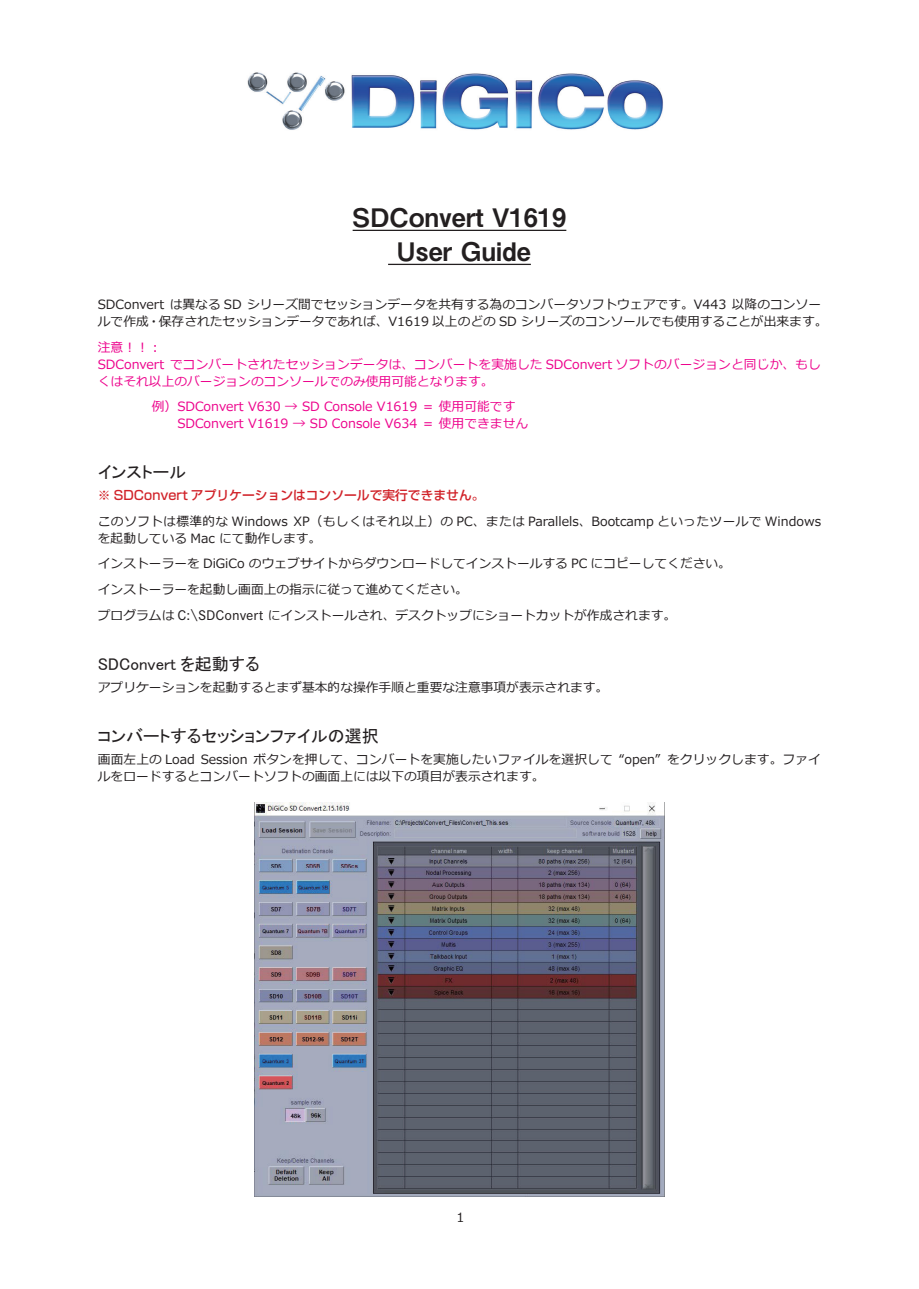
<style>
.page{position:relative;width:919px;height:1289px;background:#fff}
.page>*{position:absolute;margin:0;border:0;box-sizing:border-box;transform-origin:0 0}
.t1{font:25.5px/34px "Midashi Go Pro MB31";color:#231f20;text-align:center}
.t2{font:16.95px "MS P Gothic";color:#231f20}
.t3{font:12.75px/17px "Meiryo";color:#231f20}
.t4{font:12.75px/17px "Meiryo";color:#ed028c}
.t5{font:500 12.75px "Shin Go Pro";color:#d1232a}
.s1{font-family:"DNP Shuei Go Kin Std M"}
</style>
<div class="page">
<img style="left:247px;top:72px;width:416px;height:58px">
<hr style="left:352px;top:230px;width:214px;height:1px;background:#231f20">
<hr style="left:388px;top:264px;width:143px;height:1px;background:#231f20">
<img style="left:255px;top:802px;width:409px;height:394px">
<h1 class="t1" style="left:352px;top:197px;width:215px">SDConvert V1619<br>User Guide</h1>
<p class="t3" style="left:98px;top:296px;width:731px">SDConvert は異なる SD シリーズ間でセッションデータを共有する為のコンバータソフトウェアです。V443 以降のコンソールで作成・保存されたセッションデータであれば、V1619 以上のどの SD シリーズのコンソールでも使用することが出来ます。</p>
<p class="t4" style="left:98px;top:339px;width:724px">注意！！：<br>SDConvert でコンバートされたセッションデータは、コンバートを実施した SDConvert ソフトのバージョンと同じか、もしくはそれ以上のバージョンのコンソールでのみ使用可能となります。</p>
<p class="t4" style="left:152px;top:398px;width:378px">例）SDConvert V630 → SD Console V1619 ＝ 使用可能です　　SDConvert V1619 → SD Console V634 ＝ 使用できません</p>
<h2 class="t2" style="left:98px;top:464px;width:90px">インストール</h2>
<p class="t5" style="left:98px;top:485px;width:388px">※ SDConvert アプリケーションはコンソールで実行できません。</p>
<p class="t3" style="left:98px;top:513px;width:724px">このソフトは標準的な Windows XP（もしくはそれ以上）の PC、または Parallels、Bootcamp といったツールで Windowsを起動している Mac にて動作します。</p>
<p class="t3" style="left:98px;top:552px;width:634px;line-height:25.5px">インストーラーを DiGiCo のウェブサイトからダウンロードしてインストールする PC にコピーしてください。インストーラーを起動し画面上の指示に従って進めてください。<br>プログラムは <span class="s1">C:\SDConvert</span> にインストールされ、デスクトップにショートカットが作成されます。</p>
<h2 class="t2" style="left:98px;top:655px;width:164px">SDConvert を起動する</h2>
<p class="t3" style="left:98px;top:679px;width:512px">アプリケーションを起動するとまず基本的な操作手順と重要な注意事項が表示されます。</p>
<h2 class="t2" style="left:98px;top:727px;width:282px">コンバートするセッションファイルの選択</h2>
<p class="t3" style="left:98px;top:751px;width:724px">画面左上の Load Session ボタンを押して、コンバートを実施したいファイルを選択して “open” をクリックします。ファイルをロードするとコンバートソフトの画面上には以下の項目が表示されます。</p>
<p class="t3" style="left:456px;top:1208px;width:9px">1</p>
</div>
